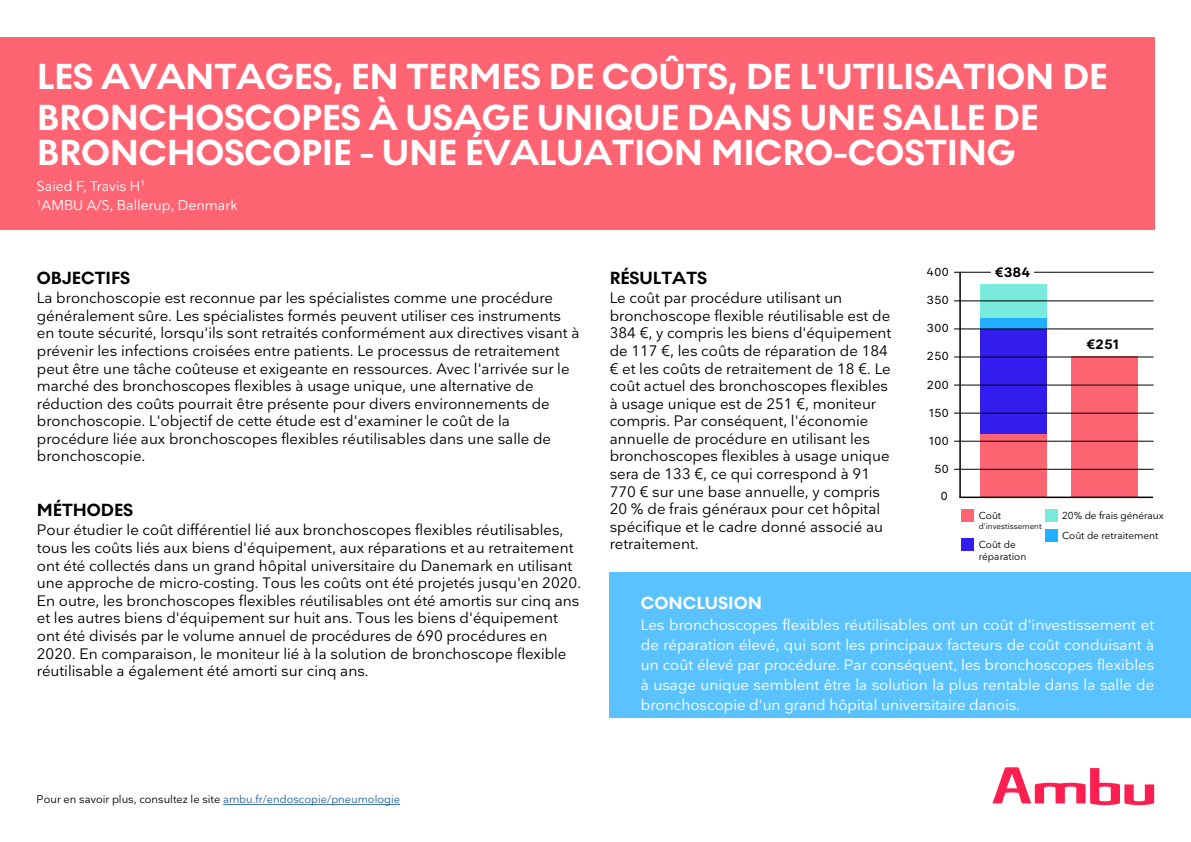
<style>
.page{position:relative;width:1191px;height:842px;background:#fff}
.page>*{position:absolute;margin:0;border:0;box-sizing:border-box;transform-origin:0 0}
.t1{font:700 37px/41.3px "Noir No 1";letter-spacing:-.005em;color:#fff}
.t2{font:700 18px "Noir No 1";color:#000}
.t3{font:700 18px "Noir No 1";color:#fff}
.t4{font:15px/17.6px "Nationale";color:#000}
.t5{font:15px/20px "Nationale";color:#fff;text-align:justify}
.t6{font:14px/19.6px "Nationale";color:#fff}
.t7{font:700 14px "Noir No 1";color:#000}
.t8{font:12px "Noir No 1";color:#000}
.t9{font:11px "Nationale";color:#000}
.t10{font:10px/12px "Nationale";color:#000}
.t11{font:8px "Nationale";color:#000}
.s1{color:#215e9e}
</style>
<div class="page">
<div style="left:0;top:37px;width:1154px;height:193px;background:#ff6473"></div>
<div style="left:609px;top:573px;width:582px;height:145px;background:#5ac3ff"></div>
<svg style="left:992px;top:767px;width:162px;height:38px"></svg>
<hr style="left:223px;top:804px;width:177px;height:1px;background:#215e9e">
<div style="left:980px;top:433px;width:67px;height:64px;background:#ff6473"></div>
<div style="left:980px;top:329px;width:67px;height:104px;background:#321cee"></div>
<div style="left:980px;top:318px;width:67px;height:11px;background:#23afff"></div>
<div style="left:980px;top:284px;width:67px;height:34px;background:#78ebdc"></div>
<div style="left:1070px;top:356px;width:67px;height:141px;background:#ff6473"></div>
<hr style="left:959px;top:272px;width:1px;height:225px;background:#000">
<hr style="left:959px;top:497px;width:194px;height:1px;background:#000">
<hr style="left:954px;top:469px;width:199px;height:1px;background:#000">
<hr style="left:954px;top:441px;width:199px;height:1px;background:#000">
<hr style="left:954px;top:413px;width:199px;height:1px;background:#000">
<hr style="left:954px;top:385px;width:199px;height:1px;background:#000">
<hr style="left:954px;top:357px;width:199px;height:1px;background:#000">
<hr style="left:954px;top:329px;width:199px;height:1px;background:#000">
<hr style="left:954px;top:301px;width:199px;height:1px;background:#000">
<hr style="left:954px;top:272px;width:199px;height:1px;background:#000">
<div style="left:991px;top:266px;width:43px;height:13px;background:#fff"></div>
<div style="left:961px;top:509px;width:12px;height:13px;background:#ff6473"></div>
<div style="left:961px;top:538px;width:12px;height:13px;background:#321cee"></div>
<div style="left:1044px;top:509px;width:13px;height:13px;background:#78ebdc"></div>
<div style="left:1044px;top:529px;width:13px;height:13px;background:#23afff"></div>
<h1 class="t1" style="left:37px;top:55px;width:1072px">LES AVANTAGES, EN TERMES DE COÛTS, DE L'UTILISATION DE<br>BRONCHOSCOPES À USAGE UNIQUE DANS UNE SALLE DE</h1>
<h1 class="t1" style="left:37px;top:132px;width:980px">BRONCHOSCOPIE - UNE ÉVALUATION MICRO-COSTING</h1>
<p class="t6" style="left:37px;top:176px;width:202px">Saied F, Travis H<sup>1<br>1</sup>AMBU A/S, Ballerup, Denmark</p>
<p class="t2" style="left:37px;top:264px;width:95px">OBJECTIFS</p>
<p class="t4" style="left:37px;top:289px;width:544px">La bronchoscopie est reconnue par les spécialistes comme une procédure généralement sûre. Les spécialistes formés peuvent utiliser ces instruments en toute sécurité, lorsqu'ils sont retraités conformément aux directives visant à prévenir les infections croisées entre patients. Le processus de retraitement peut être une tâche coûteuse et exigeante en ressources. Avec l'arrivée sur le marché des bronchoscopes flexibles à usage unique, une alternative de réduction des coûts pourrait être présente pour divers environnements de bronchoscopie. L'objectif de cette étude est d'examiner le coût de la procédure liée aux bronchoscopes flexibles réutilisables dans une salle de bronchoscopie.</p>
<p class="t2" style="left:37px;top:496px;width:98px">MÉTHODES</p>
<p class="t4" style="left:37px;top:521px;width:546px">Pour étudier le coût différentiel lié aux bronchoscopes flexibles réutilisables, tous les coûts liés aux biens d'équipement, aux réparations et au retraitement ont été collectés dans un grand hôpital universitaire du Danemark en utilisant une approche de micro-costing. Tous les coûts ont été projetés jusqu'en 2020.<br>En outre, les bronchoscopes flexibles réutilisables ont été amortis sur cinq ans et les autres biens d'équipement sur huit ans. Tous les biens d'équipement ont été divisés par le volume annuel de procédures de 690 procédures en 2020. En comparaison, le moniteur lié à la solution de bronchoscope flexible réutilisable a également été amorti sur cinq ans.</p>
<p class="t2" style="left:609px;top:264px;width:99px">RÉSULTATS</p>
<p class="t4" style="left:609px;top:289px;width:283px">Le coût par procédure utilisant un bronchoscope flexible réutilisable est de 384 €, y compris les biens d'équipement de 117 €, les coûts de réparation de 184 € et les coûts de retraitement de 18 €. Le coût actuel des bronchoscopes flexibles à usage unique est de 251 €, moniteur compris. Par conséquent, l'économie annuelle de procédure en utilisant les bronchoscopes flexibles à usage unique sera de 133 €, ce qui correspond à 91<br>770 € sur une base annuelle, y compris 20 % de frais généraux pour cet hôpital spécifique et le cadre donné associé au retraitement.</p>
<p class="t8" style="left:926px;top:263px;width:24px">400</p>
<p class="t7" style="left:995px;top:261px;width:37px">€384</p>
<p class="t8" style="left:926px;top:291px;width:24px">350</p>
<p class="t8" style="left:926px;top:319px;width:24px">300</p>
<p class="t8" style="left:926px;top:347px;width:24px">250</p>
<p class="t8" style="left:926px;top:376px;width:24px">200</p>
<p class="t8" style="left:929px;top:404px;width:22px">150</p>
<p class="t8" style="left:929px;top:432px;width:22px">100</p>
<p class="t8" style="left:934px;top:459px;width:17px">50</p>
<p class="t8" style="left:940px;top:487px;width:9px">0</p>
<p class="t10" style="left:978px;top:509px;width:24px">Coût</p>
<p class="t11" style="left:978px;top:522px;width:64px">d'investissement</p>
<p class="t10" style="left:978px;top:538px;width:49px">Coût de réparation</p>
<p class="t7" style="left:1086px;top:334px;width:34px">€251</p>
<p class="t10" style="left:1062px;top:506px;width:103px;line-height:19.5px">20% de frais généraux<br>Coût de retraitement</p>
<p class="t3" style="left:641px;top:589px;width:123px">CONCLUSION</p>
<p class="t5" style="left:641px;top:614px;width:515px">Les bronchoscopes flexibles réutilisables ont un coût d'investissement et de réparation élevé, qui sont les principaux facteurs de coût conduisant à un coût élevé par procédure. Par conséquent, les bronchoscopes flexibles à usage unique semblent être la solution la plus rentable dans la salle de bronchoscopie d'un grand hôpital universitaire danois.</p>
<p class="t9" style="left:37px;top:792px;width:365px">Pour en savoir plus, consultez le site <span class="s1">ambu.fr/endoscopie/pneumologie</span></p>
</div>
